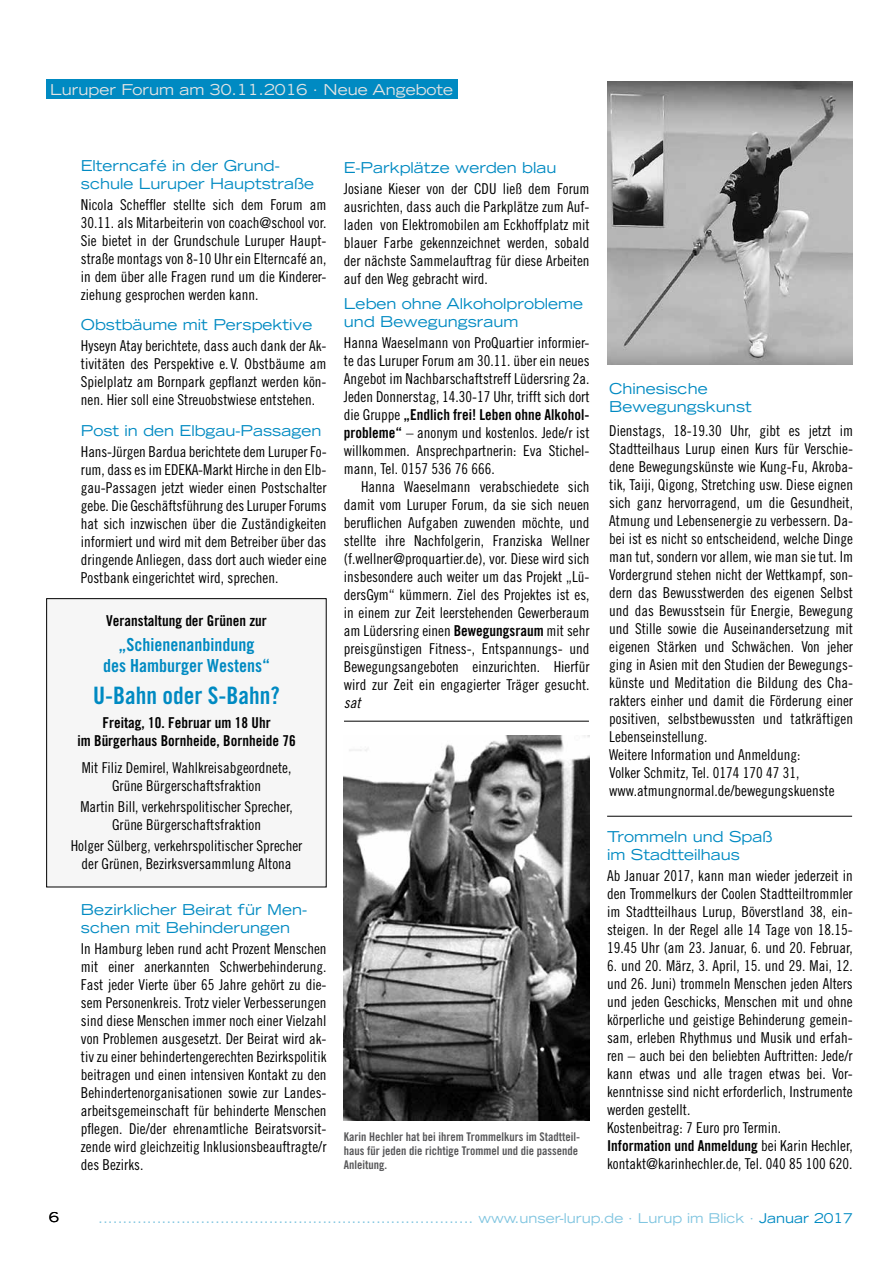
<style>
.page{position:relative;width:893px;height:1263px;background:#fff}
.page>*{position:absolute;margin:0;border:0;box-sizing:border-box;transform-origin:0 0}
.t1{font:24px "Trade Gothic Bold Cond Twenty";color:#008ac2}
.t2{font:18px/21.6px "Trade Gothic Bold Cond Twenty";color:#008ac2;text-align:center}
.t3{font:15px/18px "Trade Gothic Cond Eighteen";color:#000;text-align:justify}
.t4{font:expanded 15px/18px "Trade Gothic LH";color:#008ac2}
.t5{font:15px/18px "Trade Gothic Bold Cond Twenty";color:#000;text-align:center}
.t6{font:expanded 15px "Trade Gothic LH";color:#e3e4e4}
.t7{font:15px "Trade Gothic Cond Eighteen Obl";color:#000}
.t8{font:expanded 13.5px "Trade Gothic LH";color:#80c5e0}
.t9{font:expanded 13.5px "Trade Gothic LH";color:#000}
.t10{font:12px/14.4px "Trade Gothic Bold Cond Twenty";color:#58585a}
.s1{font-family:"Trade Gothic Cond Eighteen"}
.s2{font-family:"Trade Gothic Bold Cond Twenty"}
.s3{color:#008ac2}
</style>
<div class="page">
<div style="left:46px;top:80px;width:411px;height:19px;background:#008ac2"></div>
<img style="left:607px;top:81px;width:246px;height:283px">
<div style="left:47px;top:599px;width:279px;height:288px;background:#f6f6f6"></div>
<div style="left:46px;top:598px;width:281px;height:289px;border:1px solid #000"></div>
<img style="left:344px;top:735px;width:246px;height:385px">
<hr style="left:344px;top:721px;width:245px;height:1px;background:#000">
<hr style="left:607px;top:816px;width:245px;height:1px;background:#000">
<p class="t6" style="left:50px;top:80px;width:404px">Luruper Forum am 30. 11. 2016 · Neue Angebote</p>
<p class="t4" style="left:81px;top:156px;width:235px">Elterncafé in der Grund&shy;schule Luruper Hauptstraße</p>
<p class="t3" style="left:81px;top:196px;width:247px">Nicola Scheffler stellte sich dem Forum am 30.11. als Mitarbeiterin von coach@school vor.<br>Sie bietet in der Grundschule Luruper Haupt&shy;straße montags von 8-10 Uhr ein Elterncafé an, in dem über alle Fragen rund um die Kinderer&shy;ziehung gesprochen werden kann.</p>
<p class="t4" style="left:81px;top:315px;width:233px">Obstbäume mit Perspektive</p>
<p class="t3" style="left:81px;top:336px;width:247px">Hyseyn Atay berichtete, dass auch dank der Ak&shy;tivitäten des Perspektive e. V. Obstbäume am Spielplatz am Bornpark gepflanzt werden kön&shy;nen. Hier soll eine Streuobstwiese entstehen.</p>
<p class="t4" style="left:81px;top:421px;width:242px">Post in den Elbgau-Passagen</p>
<p class="t3" style="left:81px;top:442px;width:247px">Hans-Jürgen Bardua berichtete dem Luruper Fo&shy;rum, dass es im EDEKA-Markt Hirche in den Elb&shy;gau-Passagen jetzt wieder einen Postschalter gebe. Die Geschäftsführung des Luruper Forums hat sich inzwischen über die Zuständigkeiten informiert und wird mit dem Betreiber über das dringende Anliegen, dass dort auch wieder eine Postbank eingerichtet wird, sprechen.</p>
<p class="t5" style="left:106px;top:612px;width:162px">Veranstaltung der Grünen zur</p>
<p class="t2" style="left:103px;top:633px;width:168px">„Schienenanbindung<br>des Hamburger Westens“</p>
<h1 class="t1" style="left:93px;top:681px;width:188px">U-Bahn oder S-Bahn?</h1>
<p class="t5" style="left:77px;top:714px;width:220px">Freitag, 10. Februar um 18 Uhr<br>im Bürgerhaus Bornheide, Bornheide 76</p>
<p class="t3" style="left:82px;top:759px;width:211px;text-align:center">Mit Filiz Demirel, Wahlkreisabgeordnete,<br>Grüne Bürgerschaftsfraktion</p>
<p class="t3" style="left:80px;top:798px;width:214px;text-align:center">Martin Bill, verkehrspolitischer Sprecher,<br>Grüne Bürgerschaftsfraktion</p>
<p class="t3" style="left:71px;top:837px;width:233px;text-align:center">Holger Sülberg, verkehrspolitischer Sprecher der Grünen, Bezirksversammlung Altona</p>
<p class="t4" style="left:81px;top:900px;width:228px">Bezirklicher Beirat für Men&shy;schen mit Behinderungen</p>
<p class="t3" style="left:81px;top:939px;width:247px">In Hamburg leben rund acht Prozent Menschen mit einer anerkannten Schwerbehinderung.<br>Fast jeder Vierte über 65 Jahre gehört zu die&shy;sem Personenkreis. Trotz vieler Verbesserungen sind diese Menschen immer noch einer Vielzahl von Problemen ausgesetzt. Der Beirat wird ak&shy;tiv zu einer behindertengerechten Bezirkspolitik beitragen und einen intensiven Kontakt zu den Behindertenorganisationen sowie zur Landes&shy;arbeitsgemeinschaft für behinderte Menschen pflegen. Die/der ehrenamtliche Beiratsvorsit&shy;zende wird gleichzeitig Inklusionsbeauftragte/r des Bezirks.</p>
<p class="t4" style="left:344px;top:158px;width:214px">E-Parkplätze werden blau</p>
<p class="t3" style="left:344px;top:180px;width:247px">Josiane Kieser von der CDU ließ dem Forum ausrichten, dass auch die Parkplätze zum Auf&shy;laden von Elektromobilen am Eckhoffplatz mit blauer Farbe gekennzeichnet werden, sobald der nächste Sammelauftrag für diese Arbeiten auf den Weg gebracht wird.</p>
<p class="t4" style="left:344px;top:294px;width:241px">Leben ohne Alkoholprobleme und Bewegungsraum</p>
<p class="t3" style="left:344px;top:334px;width:247px">Hanna Waeselmann von ProQuartier informier&shy;te das Luruper Forum am 30.11. über ein neues Angebot im Nachbarschaftstreff Lüdersring 2a.<br>Jeden Donnerstag, 14.30-17 Uhr, trifft sich dort</p>
<p class="t5" style="left:344px;top:406px;width:247px"><span class="s1">die Gruppe</span> „Endlich frei! Leben ohne Alkohol-</p>
<p class="t3" style="left:344px;top:424px;width:247px"><span class="s2">probleme“</span> – anonym und kostenlos. Jede/r ist willkommen. Ansprechpartnerin: Eva Stichel&shy;mann, Tel. 0157 536 76 666.</p>
<p class="t3" style="left:344px;top:478px;width:247px;text-indent:17px">Hanna Waeselmann verabschiedete sich damit vom Luruper Forum, da sie sich neuen beruflichen Aufgaben zuwenden möchte, und stellte ihre Nachfolgerin, Franziska Wellner (f.wellner@proquartier.de), vor. Diese wird sich insbesondere auch weiter um das Projekt „Lü&shy;dersGym“ kümmern. Ziel des Projektes ist es, in einem zur Zeit leerstehenden Gewerberaum am Lüdersring einen <span class="s2">Bewegungsraum</span> mit sehr preisgünstigen Fitness-, Entspannungs- und Bewegungsangeboten einzurichten. Hierfür wird zur Zeit ein engagierter Träger gesucht.</p>
<p class="t7" style="left:344px;top:694px;width:18px">sat</p>
<p class="t10" style="left:344px;top:1129px;width:238px">Karin Hechler hat bei ihrem Trommelkurs im Stadtteil&shy;haus für jeden die richtige Trommel und die passende<br>Anleitung.</p>
<p class="t4" style="left:609px;top:379px;width:144px">Chinesische<br>Bewegungskunst</p>
<p class="t3" style="left:609px;top:421px;width:245px;text-align:left">Dienstags, 18-19.30 Uhr, gibt es jetzt im Stadtteilhaus Lurup einen Kurs für Verschie&shy;dene Bewegungskünste wie Kung-Fu, Akroba&shy;tik, Taiji, Qigong, Stretching usw. Diese eignen sich ganz hervorragend, um die Gesundheit, Atmung und Lebensenergie zu verbessern. Da&shy;bei ist es nicht so entscheidend, welche Dinge man tut, sondern vor allem, wie man sie tut. Im Vordergrund stehen nicht der Wettkampf, son&shy;dern das Bewusstwerden des eigenen Selbst und das Bewusstsein für Energie, Bewegung und Stille sowie die Auseinandersetzung mit eigenen Stärken und Schwächen. Von jeher ging in Asien mit den Studien der Bewegungs&shy;künste und Meditation die Bildung des Cha&shy;rakters einher und damit die Förderung einer positiven, selbstbewussten und tatkräftigen Lebenseinstellung.<br>Weitere Information und Anmeldung:<br>Volker Schmitz, Tel. 0174 170 47 31, www.atmungnormal.de/bewegungskuenste</p>
<p class="t4" style="left:607px;top:827px;width:167px">Trommeln und Spaß im Stadtteilhaus</p>
<p class="t3" style="left:607px;top:866px;width:247px">Ab Januar 2017, kann man wieder jederzeit in den Trommelkurs der Coolen Stadtteiltrommler im Stadtteilhaus Lurup, Böverstland 38, ein&shy;steigen. In der Regel alle 14 Tage von 18.15- 19.45 Uhr (am 23. Januar, 6. und 20. Februar,</p>
<p class="t3" style="left:607px;top:956px;width:247px;text-align:left">6. und 20. März, 3. April, 15. und 29. Mai, 12. und 26. Juni) trommeln Menschen jeden Alters und jeden Geschicks, Menschen mit und ohne körperliche und geistige Behinderung gemein&shy;sam, erleben Rhythmus und Musik und erfah&shy;ren – auch bei den beliebten Auftritten: Jede/r kann etwas und alle tragen etwas bei. Vor&shy;kenntnisse sind nicht erforderlich, Instrumente werden gestellt.<br>Kostenbeitrag: 7 Euro pro Termin.</p>
<p class="t5" style="left:607px;top:1136px;width:247px">Information und Anmeldung <span class="s1">bei Karin Hechler,</span></p>
<p class="t3" style="left:607px;top:1154px;width:247px">kontakt@karinhechler.de, Tel. 040 85 100 620.</p>
<p class="t9" style="left:49px;top:1209px;width:11px">6</p>
<p class="t8" style="left:98px;top:1209px;width:6px">.............................................................................</p>
<p class="t8" style="left:478px;top:1209px;width:376px">www. unser-lurup. de · Lurup im Blick · <span class="s3">Januar 2017</span></p>
</div>
